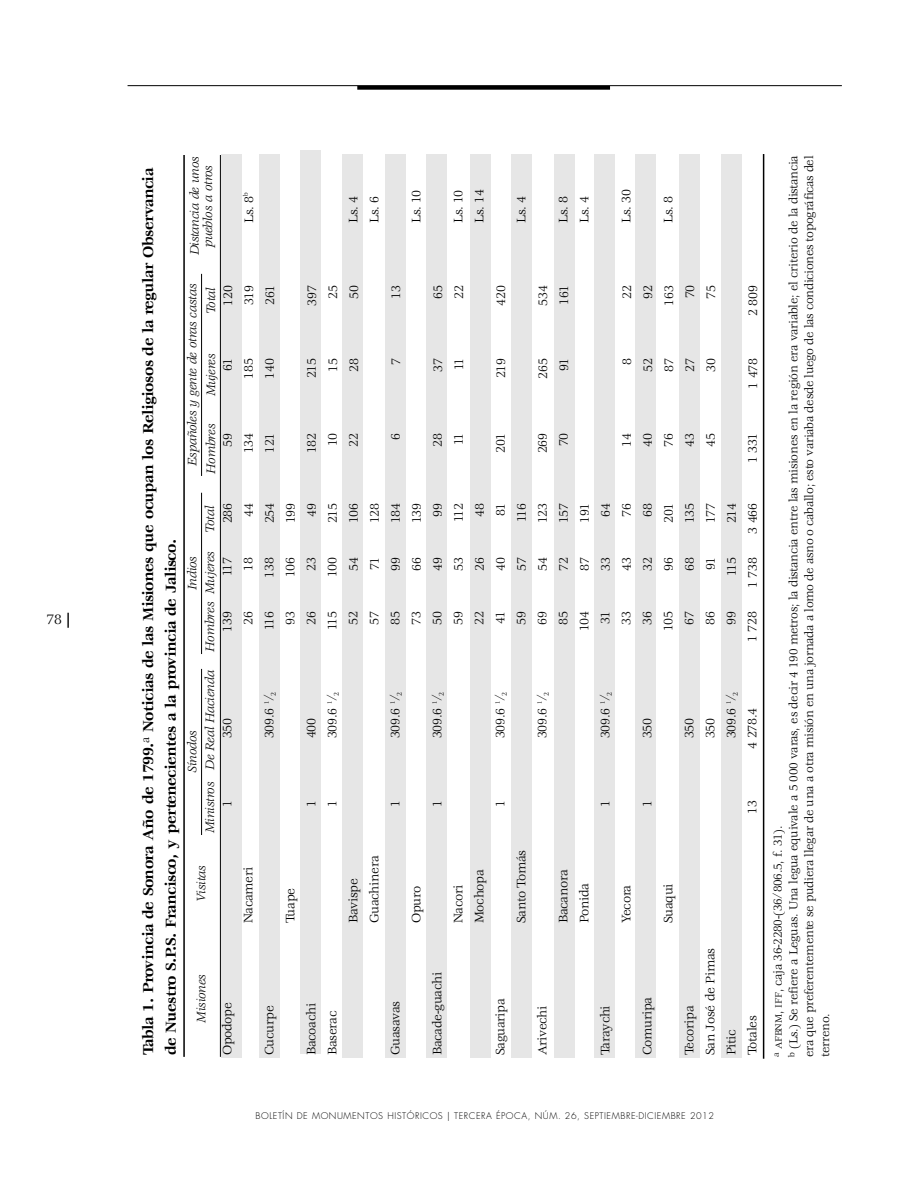
<style>
.page{position:relative;width:918px;height:1188px;background:#fff}
.page>*{position:absolute;margin:0;border:0;box-sizing:border-box;transform-origin:0 0}
.t1{font:700 15.75px/22.6px "Veljovic";letter-spacing:-.03em;color:#000}
.t2{font:15px "Veljovic";color:#000}
.t3{font:13.5px/21px "Veljovic";letter-spacing:-.02em;color:#000}
.t4{font:italic 13.5px/13.5px "Veljovic";letter-spacing:-.02em;color:#000;text-align:center}
.t5{font:12.75px/15.8px "Veljovic";letter-spacing:-.02em;color:#000}
.t6{font:300 9px "Futura";letter-spacing:.06em;color:#000}
.s1{font-weight:900}
.s2{font-size:10.2px}
.s3{color:#fff}
</style>
<div class="page">
<div style="left:721px;top:154px;width:21px;height:903px;background:#e6e6e6"></div>
<div style="left:679px;top:154px;width:20px;height:903px;background:#e6e6e6"></div>
<div style="left:636px;top:154px;width:20px;height:903px;background:#e6e6e6"></div>
<div style="left:595px;top:154px;width:20px;height:903px;background:#e6e6e6"></div>
<div style="left:554px;top:154px;width:20px;height:903px;background:#e6e6e6"></div>
<div style="left:511px;top:154px;width:20px;height:903px;background:#e6e6e6"></div>
<div style="left:470px;top:154px;width:20px;height:903px;background:#e6e6e6"></div>
<div style="left:426px;top:154px;width:21px;height:903px;background:#e6e6e6"></div>
<div style="left:385px;top:154px;width:20px;height:903px;background:#e6e6e6"></div>
<div style="left:343px;top:154px;width:20px;height:903px;background:#e6e6e6"></div>
<div style="left:301px;top:150px;width:20px;height:904px;background:#e6e6e6"></div>
<div style="left:221px;top:154px;width:21px;height:903px;background:#e6e6e6"></div>
<div style="left:259px;top:154px;width:20px;height:903px;background:#e6e6e6"></div>
<hr style="left:128px;top:85px;width:714px;height:1px;background:#000">
<svg style="left:357px;top:86px;width:253px;height:4px"></svg>
<hr style="left:201px;top:669px;width:1px;height:166px;background:#000">
<hr style="left:201px;top:493px;width:1px;height:161px;background:#000">
<hr style="left:183px;top:155px;width:2px;height:902px;background:#000">
<hr style="left:201px;top:274px;width:1px;height:202px;background:#000">
<hr style="left:220px;top:155px;width:1px;height:902px;background:#000">
<hr style="left:763px;top:154px;width:1px;height:905px;background:#000">
<p class="t2" style="left:46px;top:611px;width:26px">78 <span class="s1">|</span></p>
<p class="t4" style="left:189px;top:255px;width:100px;rotate:-90deg">Distancia de unos pueblos a otros</p>
<p class="t1" style="left:138px;top:1055px;width:889px;rotate:-90deg">Tabla 1. Provincia de Sonora Año de 1799.<sup>a</sup> Noticias de las Misiones que ocupan los Religiosos de la regular Observancia de Nuestro S.P.S. Francisco, y pertenecientes a la provincia de Jalisco.</p>
<p class="t3" style="left:239px;top:223px;width:32px;rotate:-90deg">Ls. 8<sup>b</sup></p>
<p class="t3" style="left:343px;top:223px;width:29px;rotate:-90deg">Ls. 4<br>Ls. 6</p>
<p class="t3" style="left:406px;top:223px;width:35px;rotate:-90deg">Ls. 10</p>
<p class="t3" style="left:448px;top:223px;width:35px;rotate:-90deg">Ls. 10<br>Ls. 14</p>
<p class="t3" style="left:511px;top:223px;width:29px;rotate:-90deg">Ls. 4</p>
<p class="t3" style="left:553px;top:223px;width:29px;rotate:-90deg">Ls. 8<br>Ls. 4</p>
<p class="t3" style="left:616px;top:223px;width:35px;rotate:-90deg">Ls. 30</p>
<p class="t3" style="left:658px;top:223px;width:29px;rotate:-90deg">Ls. 8</p>
<p class="t4" style="left:186px;top:466px;width:183px;rotate:-90deg">Españoles y gente de otras castas</p>
<p class="t3" style="left:218px;top:306px;width:22px;text-align:justify;rotate:-90deg">120<br>319<br>261</p>
<p class="t3" style="left:302px;top:306px;width:22px;text-align:center;rotate:-90deg">397<br>25<br>50</p>
<p class="t3" style="left:386px;top:299px;width:15px;rotate:-90deg">13</p>
<p class="t3" style="left:428px;top:299px;width:15px;rotate:-90deg">65<br>22</p>
<p class="t3" style="left:491px;top:306px;width:22px;rotate:-90deg">420</p>
<p class="t3" style="left:533px;top:306px;width:22px;rotate:-90deg">534<br>161</p>
<p class="t3" style="left:617px;top:306px;width:22px;text-align:center;rotate:-90deg">22<br>92<br>163<br>70<br>75</p>
<p class="t3" style="left:743px;top:316px;width:33px;rotate:-90deg">2 809</p>
<p class="t4" style="left:205px;top:314px;width:28px;rotate:-90deg">Total</p>
<p class="t4" style="left:205px;top:396px;width:44px;rotate:-90deg">Mujeres</p>
<p class="t3" style="left:218px;top:379px;width:22px;text-align:center;rotate:-90deg">61<br>185<br>140</p>
<p class="t3" style="left:302px;top:378px;width:21px;text-align:center;rotate:-90deg">215<br>15<br>28</p>
<p class="t3" style="left:386px;top:365px;width:9px;rotate:-90deg">7</p>
<p class="t3" style="left:428px;top:372px;width:15px;rotate:-90deg">37<br>11</p>
<p class="t3" style="left:491px;top:378px;width:21px;rotate:-90deg">219</p>
<p class="t3" style="left:533px;top:379px;width:22px;text-align:center;rotate:-90deg">265<br>91</p>
<p class="t3" style="left:617px;top:372px;width:15px;text-align:center;rotate:-90deg">8<br>52<br>87<br>27<br>30</p>
<p class="t3" style="left:743px;top:389px;width:32px;rotate:-90deg">1 478</p>
<p class="t4" style="left:205px;top:474px;width:51px;rotate:-90deg">Hombres</p>
<p class="t3" style="left:218px;top:453px;width:22px;text-align:center;rotate:-90deg">59<br>134<br>121</p>
<p class="t3" style="left:302px;top:453px;width:22px;text-align:center;rotate:-90deg">182<br>10<br>22</p>
<p class="t3" style="left:386px;top:440px;width:9px;rotate:-90deg">6</p>
<p class="t3" style="left:428px;top:447px;width:15px;rotate:-90deg">28<br>11</p>
<p class="t3" style="left:491px;top:453px;width:21px;rotate:-90deg">201</p>
<p class="t3" style="left:533px;top:453px;width:22px;text-align:center;rotate:-90deg">269<br>70</p>
<p class="t3" style="left:617px;top:447px;width:15px;text-align:justify;rotate:-90deg">14<br>40<br>76<br>43<br>45</p>
<p class="t3" style="left:743px;top:463px;width:32px;rotate:-90deg">1 331</p>
<p class="t3" style="left:218px;top:534px;width:33px;text-align:right;rotate:-90deg">286<br>44<br>254<br>199<br>49<br>215<br>106<br>128<br>184<br>139<br>99<br>112<br>48<br>81<br>116<br>123<br>157<br>191<br>64<br>76<br>68<br>201<br>135<br>177<br>214<br>3 466</p>
<p class="t4" style="left:204px;top:533px;width:28px;rotate:-90deg">Total</p>
<p class="t4" style="left:204px;top:652px;width:102px;rotate:-90deg">Hombres Mujeres</p>
<p class="t4" style="left:186px;top:590px;width:35px;rotate:-90deg">Indios</p>
<p class="t3" style="left:218px;top:588px;width:33px;text-align:right;rotate:-90deg">117<br>18<br>138<br>106<br>23<br>100<br>54<br>71<br>99<br>66<br>49<br>53<br>26<br>40<br>57<br>54<br>72<br>87<br>33<br>43<br>32<br>96<br>68<br>91<br>115<br>1 738</p>
<p class="t3" style="left:217px;top:642px;width:33px;text-align:right;rotate:-90deg">139<br>26<br>116<br>93<br>26<br>115<br>52<br>57<br>85<br>73<br>50<br>59<br>22<br>41<br>59<br>69<br>85<br>104<br>31<br>33<br>36<br>105<br>67<br>86<br>99<br>1 728</p>
<p class="t4" style="left:204px;top:833px;width:164px;rotate:-90deg">Ministros De Real Hacienda</p>
<p class="t3" style="left:259px;top:738px;width:48px;rotate:-90deg">309.6 <sup>1</sup>/<sub>2</sub></p>
<p class="t3" style="left:301px;top:738px;width:48px;rotate:-90deg">400<br>309.6 <sup>1</sup>/<sub>2</sub></p>
<p class="t3" style="left:385px;top:738px;width:48px;rotate:-90deg">309.6 <sup>1</sup>/<sub>2</sub></p>
<p class="t3" style="left:427px;top:738px;width:48px;rotate:-90deg">309.6 <sup>1</sup>/<sub>2</sub></p>
<p class="t3" style="left:490px;top:738px;width:48px;rotate:-90deg">309.6 <sup>1</sup>/<sub>2</sub></p>
<p class="t3" style="left:532px;top:738px;width:48px;rotate:-90deg">309.6 <sup>1</sup>/<sub>2</sub></p>
<p class="t3" style="left:595px;top:738px;width:48px;rotate:-90deg">309.6 <sup>1</sup>/<sub>2</sub></p>
<p class="t3" style="left:721px;top:738px;width:48px;rotate:-90deg">309.6 <sup>1</sup>/<sub>2</sub></p>
<p class="t3" style="left:742px;top:749px;width:42px;rotate:-90deg">4 278.4</p>
<p class="t3" style="left:637px;top:738px;width:22px;rotate:-90deg">350</p>
<p class="t3" style="left:679px;top:738px;width:22px;rotate:-90deg">350</p>
<p class="t3" style="left:700px;top:738px;width:22px;rotate:-90deg">350</p>
<p class="t3" style="left:217px;top:738px;width:22px;rotate:-90deg">350</p>
<p class="t4" style="left:186px;top:773px;width:44px;rotate:-90deg">Sínodos</p>
<p class="t3" style="left:217px;top:807px;width:9px;rotate:-90deg">1</p>
<p class="t3" style="left:301px;top:807px;width:9px;rotate:-90deg">1<br>1</p>
<p class="t3" style="left:385px;top:807px;width:9px;rotate:-90deg">1</p>
<p class="t3" style="left:427px;top:807px;width:9px;rotate:-90deg">1</p>
<p class="t3" style="left:490px;top:807px;width:9px;rotate:-90deg">1</p>
<p class="t3" style="left:595px;top:807px;width:9px;rotate:-90deg">1</p>
<p class="t3" style="left:637px;top:807px;width:9px;rotate:-90deg">1</p>
<p class="t3" style="left:742px;top:814px;width:15px;rotate:-90deg">13</p>
<p class="t3" style="left:511px;top:923px;width:75px;rotate:-90deg">Santo Tomás</p>
<p class="t3" style="left:343px;top:923px;width:69px;rotate:-90deg">Bavispe<br>Guachinera</p>
<p class="t4" style="left:195px;top:902px;width:38px;rotate:-90deg">Visitas</p>
<p class="t3" style="left:238px;top:923px;width:58px;rotate:-90deg">Nacameri</p>
<p class="t3" style="left:448px;top:923px;width:55px;rotate:-90deg">Nacori<br>Mochopa</p>
<p class="t3" style="left:553px;top:923px;width:55px;rotate:-90deg">Bacanora<br>Ponida</p>
<p class="t3" style="left:616px;top:923px;width:40px;rotate:-90deg">Yecora</p>
<p class="t3" style="left:658px;top:923px;width:41px;rotate:-90deg">Suaqui</p>
<p class="t3" style="left:406px;top:923px;width:39px;rotate:-90deg">Opuro</p>
<p class="t3" style="left:280px;top:923px;width:37px;rotate:-90deg">Tuape</p>
<p class="t3" style="left:679px;top:1055px;width:109px;rotate:-90deg">Tecoripa<br>San José de Pimas<br>Pitic<br>Totales</p>
<p class="t3" style="left:427px;top:1055px;width:85px;rotate:-90deg">Bacade-guachi</p>
<p class="t4" style="left:195px;top:1023px;width:50px;rotate:-90deg">Misiones</p>
<p class="t3" style="left:490px;top:1055px;width:58px;rotate:-90deg">Saguaripa</p>
<p class="t3" style="left:532px;top:1055px;width:51px;rotate:-90deg">Arivechi</p>
<p class="t3" style="left:595px;top:1055px;width:51px;rotate:-90deg">Taraychi</p>
<p class="t3" style="left:637px;top:1055px;width:60px;rotate:-90deg">Comuripa</p>
<p class="t3" style="left:217px;top:1055px;width:55px;rotate:-90deg">Opodope</p>
<p class="t3" style="left:259px;top:1055px;width:52px;rotate:-90deg">Cucurpe</p>
<p class="t3" style="left:301px;top:1055px;width:54px;rotate:-90deg">Bacoachi<br>Baserac</p>
<p class="t3" style="left:385px;top:1055px;width:56px;rotate:-90deg">Guasavas</p>
<p class="t5" style="left:771px;top:1057px;width:903px;rotate:-90deg"><sup>a</sup> <span class="s2">AFBNM</span>, <span class="s2">IFF</span>, caja 36-2280-(36/806.5, f. 31).<br><sup>b</sup> (Ls.) Se refiere a Leguas. Una legua equivale a 5<span class="s3">,</span>000 varas, es decir 4<span class="s3">,</span>190 metros; la distancia entre las misiones en la región era variable; el criterio de la distancia era que preferentemente se pudiera llegar de una a otra misión en una jornada a lomo de asno o caballo; esto variaba desde luego de las condiciones topográficas del terreno.</p>
<p class="t6" style="left:256px;top:1111px;width:460px">BOLETÍN DE MONUMENTOS HISTÓRICOS | TERCERA ÉPOCA, NÚM. 26, SEPTIEMBRE-DICIEMBRE 2012</p>
</div>
